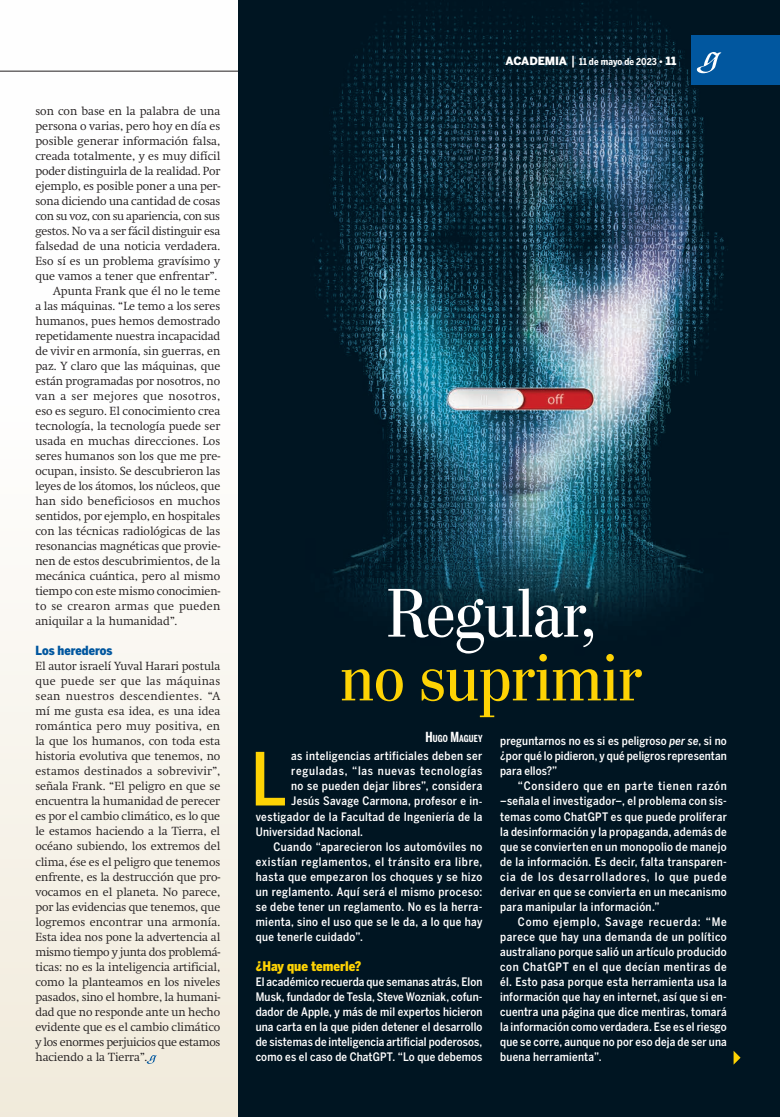
<style>
.page{position:relative;width:780px;height:1117px;background:#fff}
.page>*{position:absolute;margin:0;border:0;box-sizing:border-box;transform-origin:0 0}
.t1{font:500 72.38px "Benton Sans Cond";color:#fed304}
.t2{font:68.75px "Stilson";color:#fed304}
.t3{font:68.75px "Stilson";color:#fff}
.t4{font:900 13.12px "Benton Sans Cond";color:#fed304}
.t5{font:900 12.5px "Benton Sans Cond";color:#01579f}
.t6{font:300 11.62px/15px "Swift";color:#231f20;text-align:justify}
.t7{font:500 11.62px/15px "Benton Sans Cond";letter-spacing:.03em;color:#fff;text-align:justify}
.t8{font:300 11.62px "Swift";letter-spacing:.03em;color:#231f20}
.t9{font:500 11.62px "Benton Sans Cond";letter-spacing:.05em;color:#fff}
.t10{font:300 11.62px "Swift";letter-spacing:-.02em;color:#231f20}
.t11{font:500 11.62px "Benton Sans Cond";letter-spacing:.06em;color:#fff}
.t12{font:300 11.62px "Swift";letter-spacing:-.025em;color:#231f20}
.t13{font:700 9.62px "Benton Sans Comp";letter-spacing:.015em;color:#fff}
.t14{font:700 9.38px "Benton Sans Cond";letter-spacing:.01em;color:#fff}
.s1{font-family:"Benton Sans";font-weight:900;font-size:11.25px}
.s2{font-weight:500;font-size:12.5px}
.s3{font-family:"Benton Sans";font-weight:900}
.s4{font-size:13.75px}
.s5{font-style:italic}
</style>
<div class="page">
<img style="left:238px;top:0;width:541px;height:1116px">
<div style="left:0;top:0;width:238px;height:1116px;background:linear-gradient(to bottom,#fff,#f3ede0)"></div>
<svg style="left:733px;top:1050px;width:7px;height:14px"></svg>
<div style="left:691px;top:35px;width:88px;height:50px;background:#01579f"></div>
<svg style="left:696px;top:52px;width:25px;height:21px"></svg>
<hr style="left:0;top:71px;width:238px;height:1px;background:#231f20">
<svg style="left:147px;top:1054px;width:10px;height:9px"></svg>
<p class="t6" style="left:35px;top:103px;width:186px">son con base en la palabra de una</p>
<p class="t6" style="left:35px;top:118px;width:186px">persona o varias, pero hoy en día es</p>
<p class="t6" style="left:35px;top:133px;width:186px">posible generar información falsa,</p>
<p class="t6" style="left:35px;top:148px;width:186px">creada totalmente, y es muy difícil</p>
<p class="t6" style="left:35px;top:163px;width:186px">poder distinguirla de la realidad. Por</p>
<p class="t6" style="left:35px;top:178px;width:186px">ejemplo, es posible poner a una per-</p>
<p class="t6" style="left:35px;top:193px;width:186px">sona diciendo una cantidad de cosas</p>
<p class="t12" style="left:35px;top:209px;width:186px">con su voz, con su apariencia, con sus</p>
<p class="t10" style="left:35px;top:224px;width:186px">gestos. No va a ser fácil distinguir esa</p>
<p class="t6" style="left:35px;top:238px;width:186px">falsedad de una noticia verdadera.</p>
<p class="t6" style="left:35px;top:253px;width:186px">Eso sí es un problema gravísimo y</p>
<p class="t6" style="left:35px;top:268px;width:183px">que vamos a tener que enfrentar”.</p>
<p class="t6" style="left:53px;top:283px;width:169px">Apunta Frank que él no le teme</p>
<p class="t6" style="left:35px;top:298px;width:186px">a las máquinas. “Le temo a los seres</p>
<p class="t6" style="left:35px;top:313px;width:186px">humanos, pues hemos demostrado</p>
<p class="t6" style="left:35px;top:328px;width:186px">repetidamente nuestra incapacidad</p>
<p class="t6" style="left:35px;top:343px;width:186px">de vivir en armonía, sin guerras, en</p>
<p class="t6" style="left:35px;top:358px;width:186px">paz. Y claro que las máquinas, que</p>
<p class="t6" style="left:35px;top:373px;width:186px">están programadas por nosotros, no</p>
<p class="t8" style="left:35px;top:389px;width:186px">van a ser mejores que nosotros,</p>
<p class="t6" style="left:35px;top:403px;width:186px">eso es seguro. El conocimiento crea</p>
<p class="t6" style="left:35px;top:418px;width:186px">tecnología, la tecnología puede ser</p>
<p class="t6" style="left:35px;top:433px;width:186px">usada en muchas direcciones. Los</p>
<p class="t6" style="left:35px;top:448px;width:186px">seres humanos son los que me pre-</p>
<p class="t6" style="left:35px;top:463px;width:186px">ocupan, insisto. Se descubrieron las</p>
<p class="t6" style="left:35px;top:478px;width:186px">leyes de los átomos, los núcleos, que</p>
<p class="t6" style="left:35px;top:493px;width:186px">han sido beneficiosos en muchos</p>
<p class="t6" style="left:35px;top:508px;width:186px">sentidos, por ejemplo, en hospitales</p>
<p class="t6" style="left:35px;top:523px;width:186px">con las técnicas radiológicas de las</p>
<p class="t6" style="left:35px;top:538px;width:186px">resonancias magnéticas que provie-</p>
<p class="t6" style="left:35px;top:553px;width:186px">nen de estos descubrimientos, de la</p>
<p class="t6" style="left:35px;top:568px;width:186px">mecánica cuántica, pero al mismo</p>
<p class="t6" style="left:35px;top:583px;width:186px">tiempo con este mismo conocimien-</p>
<p class="t8" style="left:35px;top:599px;width:186px">to se crearon armas que pueden</p>
<p class="t6" style="left:35px;top:613px;width:143px">aniquilar a la humanidad”.</p>
<p class="t5" style="left:35px;top:643px;width:78px">Los herederos</p>
<p class="t6" style="left:35px;top:658px;width:186px">El autor israelí Yuval Harari postula que puede ser que las máquinas sean nuestros descendientes. “A mí me gusta esa idea, es una idea romántica pero muy positiva, en la que los humanos, con toda esta historia evolutiva que tenemos, no estamos destinados a sobrevivir”, señala Frank. “El peligro en que se encuentra la humanidad de perecer es por el cambio climático, es lo que le estamos haciendo a la Tierra, el océano subiendo, los extremos del clima, ése es el peligro que tenemos enfrente, es la destrucción que pro&shy;vocamos en el planeta. No parece, por las evidencias que tenemos, que logremos encontrar una armonía.<br>Esta idea nos pone la advertencia al mismo tiempo y junta dos problemá&shy;ticas: no es la inteligencia artificial, como la planteamos en los niveles pasados, sino el hombre, la humani&shy;dad que no responde ante un hecho evidente que es el cambio climático y los enormes perjuicios que estamos haciendo a la Tierra”.</p>
<p class="t14" style="left:505px;top:56px;width:172px"><span class="s1">ACADEMIA</span> <span class="s2">|</span> 11 de mayo de 2023 <span class="s3">•</span> <span class="s1">11</span></p>
<h2 class="t3" style="left:387px;top:572px;width:210px">Regular,</h2>
<h2 class="t2" style="left:340px;top:636px;width:303px">no suprimir</h2>
<p class="t13" style="left:425px;top:733px;width:58px"><span class="s4">H</span>UGO <span class="s4">M</span>AGUEY</p>
<h1 class="t1" style="left:251px;top:736px;width:38px">L</h1>
<p class="t7" style="left:291px;top:748px;width:193px">as inteligencias artificiales deben ser</p>
<p class="t11" style="left:291px;top:764px;width:193px">reguladas, “las nuevas tecnologías</p>
<p class="t7" style="left:291px;top:778px;width:193px">no se pueden dejar libres”, considera</p>
<p class="t7" style="left:291px;top:793px;width:193px">Jesús Savage Carmona, profesor e in-</p>
<p class="t7" style="left:256px;top:808px;width:228px">vestigador de la Facultad de Ingeniería de la</p>
<p class="t7" style="left:256px;top:823px;width:109px">Universidad Nacional.</p>
<p class="t7" style="left:273px;top:838px;width:210px">Cuando “aparecieron los automóviles no</p>
<p class="t9" style="left:256px;top:854px;width:228px">existían reglamentos, el tránsito era libre,</p>
<p class="t7" style="left:256px;top:868px;width:228px">hasta que empezaron los choques y se hizo</p>
<p class="t7" style="left:256px;top:883px;width:228px">un reglamento. Aquí será el mismo proceso:</p>
<p class="t7" style="left:256px;top:898px;width:228px">se debe tener un reglamento. No es la herra-</p>
<p class="t7" style="left:256px;top:913px;width:228px">mienta, sino el uso que se le da, a lo que hay</p>
<p class="t7" style="left:256px;top:928px;width:109px">que tenerle cuidado”.</p>
<p class="t4" style="left:256px;top:957px;width:107px">¿Hay que temerle?</p>
<p class="t7" style="left:256px;top:973px;width:228px">El académico recuerda que semanas atrás, Elon Musk, fundador de Tesla, Steve Wozniak, cofun&shy;dador de Apple, y más de mil expertos hicieron una carta en la que piden detener el desarrollo de sistemas de inteligencia artificial poderosos, como es el caso de ChatGPT. “Lo que debemos</p>
<p class="t7" style="left:500px;top:733px;width:228px">preguntarnos no es si es peligroso <span class="s5">per se</span>, si no ¿por qué lo pidieron, y qué peligros representan para ellos?”</p>
<p class="t7" style="left:500px;top:778px;width:228px;text-indent:18px">“Considero que en parte tienen razón –señala el investigador–, el problema con sis&shy;temas como ChatGPT es que puede proliferar la desinformación y la propaganda, además de que se convierten en un monopolio de manejo de la información. Es decir, falta transparen&shy;cia de los desarrolladores, lo que puede derivar en que se convierta en un mecanismo para manipular la información.”</p>
<p class="t7" style="left:500px;top:913px;width:228px;text-indent:18px">Como ejemplo, Savage recuerda: “Me parece que hay una demanda de un político australiano porque salió un artículo producido con ChatGPT en el que decían mentiras de él. Esto pasa porque esta herramienta usa la información que hay en internet, así que si en&shy;cuentra una página que dice mentiras, tomará la información como verdadera. Ese es el riesgo que se corre, aunque no por eso deja de ser una buena herramienta”.</p>
</div>
